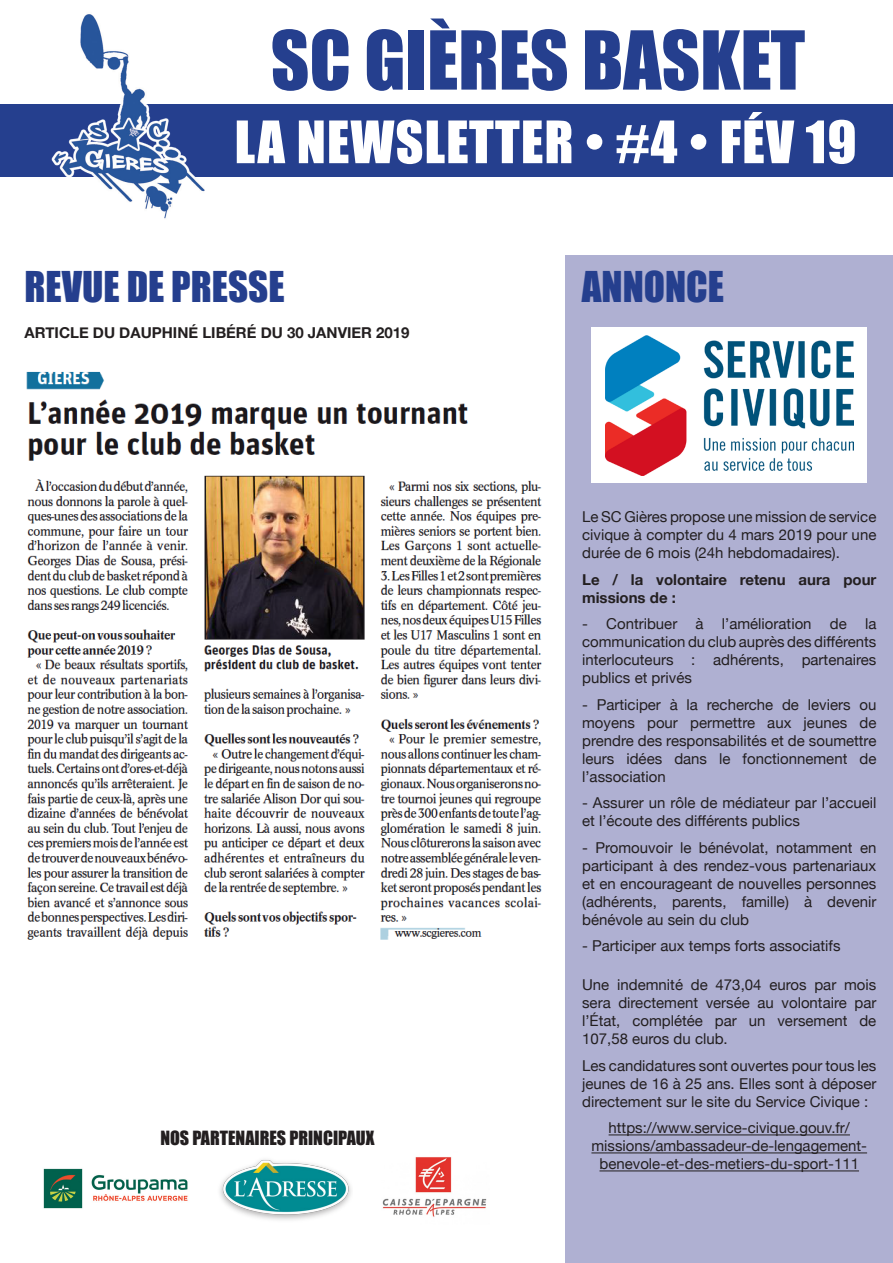
<style>
.page{position:relative;width:893px;height:1263px;background:#fff}
.page>*{position:absolute;margin:0;border:0;box-sizing:border-box;transform-origin:0 0}
.t1{font:75px "Impact";color:#253f8e}
.t2{font:54px "Impact";letter-spacing:.02em;color:#fff}
.t3{font:39px "Impact";color:#253f8e}
.t4{font:18px "Impact";color:#231f20}
.t5{font:15px/18px "Helvetica Neue";color:#231f20;text-align:justify}
.t6{font:700 15px/18px "Helvetica Neue";color:#231f20}
</style>
<div class="page">
<div style="left:566px;top:255px;width:327px;height:1008px;background:#afb0d2"></div>
<div style="left:0;top:104px;width:893px;height:72px;background:#253f8e"></div>
<img style="left:38px;top:14px;width:181px;height:205px">
<hr style="left:609px;top:1134px;width:241px;height:1px;background:#231f20">
<hr style="left:591px;top:1152px;width:276px;height:1px;background:#231f20">
<hr style="left:599px;top:1170px;width:260px;height:1px;background:#231f20">
<img style="left:43px;top:1168px;width:145px;height:41px">
<img style="left:382px;top:1157px;width:105px;height:60px">
<img style="left:220px;top:1159px;width:131px;height:61px">
<img style="left:26px;top:371px;width:516px;height:569px">
<div style="left:592px;top:327px;width:275px;height:156px;background:#fff"></div>
<img style="left:605px;top:335px;width:248px;height:140px">
<p class="t1" style="left:271px;top:2px;width:536px">SC GIÈRES BASKET</p>
<p class="t2" style="left:235px;top:100px;width:623px">LA NEWSLETTER • #4 • FÉV 19</p>
<p class="t3" style="left:25px;top:256px;width:262px">REVUE DE PRESSE</p>
<p class="t6" style="left:25px;top:324px;width:387px">ARTICLE DU DAUPHINÉ LIBÉRÉ DU 30 JANVIER 2019</p>
<p class="t4" style="left:160px;top:1123px;width:216px">NOS PARTENAIRES PRINCIPAUX</p>
<p class="t3" style="left:582px;top:256px;width:144px">ANNONCE</p>
<p class="t5" style="left:582px;top:509px;width:296px">Le SC Gières propose une mission de service civique à compter du 4 mars 2019 pour une durée de 6 mois (24h hebdomadaires).</p>
<p class="t6" style="left:582px;top:571px;width:296px">Le / la volontaire retenu aura pour missions de :</p>
<p class="t5" style="left:582px;top:616px;width:296px">- Contribuer à l’amélioration de la communication du club auprès des différents interlocuteurs : adhérents, partenaires publics et privés</p>
<p class="t5" style="left:582px;top:696px;width:296px">- Participer à la recherche de leviers ou moyens pour permettre aux jeunes de prendre des responsabilités et de soumettre leurs idées dans le fonctionnement de l’association</p>
<p class="t5" style="left:582px;top:795px;width:296px">- Assurer un rôle de médiateur par l’accueil et l’écoute des différents publics</p>
<p class="t5" style="left:582px;top:839px;width:296px">- Promouvoir le bénévolat, notamment en participant à des rendez-vous partenariaux et en encourageant de nouvelles personnes (adhérents, parents, famille) à devenir bénévole au sein du club</p>
<p class="t5" style="left:582px;top:938px;width:260px">- Participer aux temps forts associatifs</p>
<p class="t5" style="left:582px;top:977px;width:296px">Une indemnité de 473,04 euros par mois sera directement versée au volontaire par l’État, complétée par un versement de 107,58 euros du club.</p>
<p class="t5" style="left:582px;top:1057px;width:296px">Les candidatures sont ouvertes pour tous les jeunes de 16 à 25 ans. Elles sont à déposer directement sur le site du Service Civique :</p>
<p class="t5" style="left:591px;top:1120px;width:277px;text-align:center">https://www.service-civique.gouv.fr/ missions/ambassadeur-de-lengagement&shy;benevole-et-des-metiers-du-sport-111</p>
</div>
